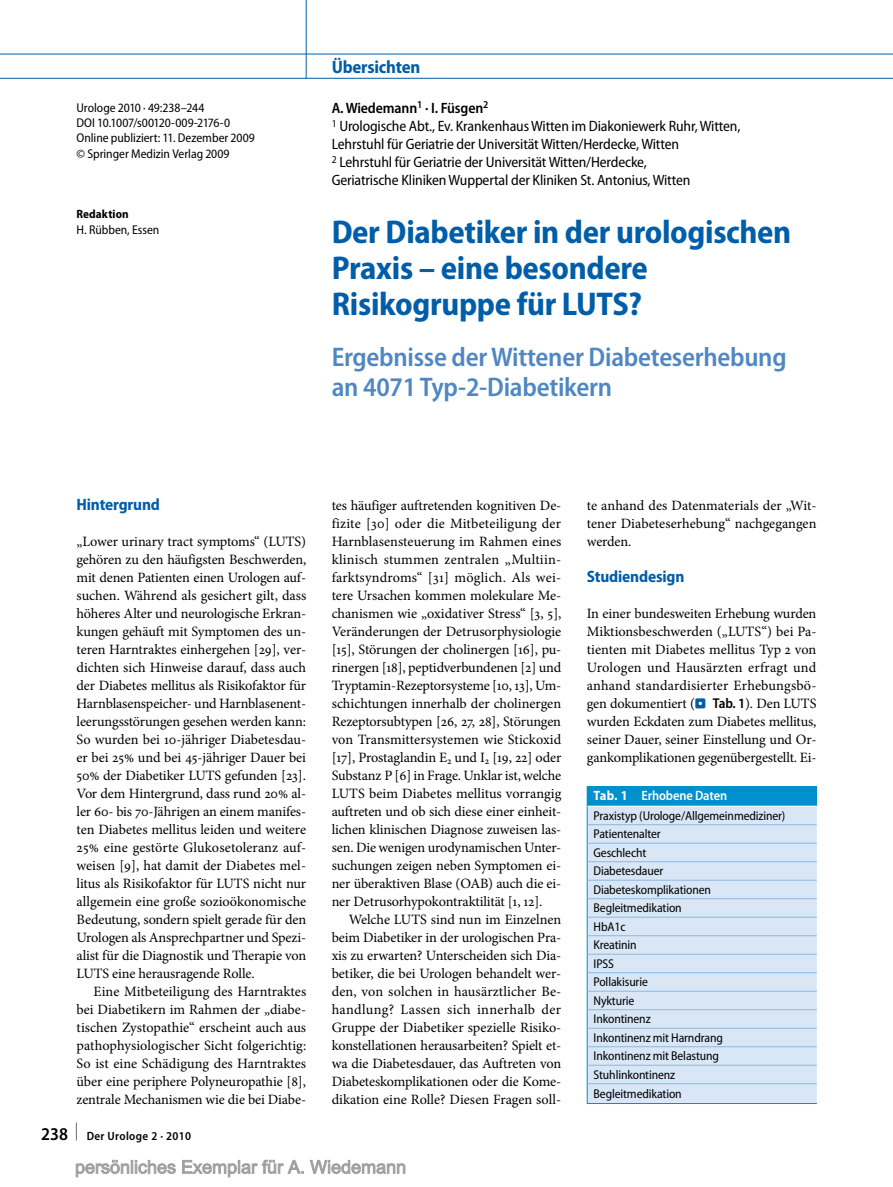
<style>
.page{position:relative;width:893px;height:1187px;background:#fff}
.page>*{position:absolute;margin:0;border:0;box-sizing:border-box;transform-origin:0 0}
.t1{font:700 semi-condensed 33px/36px "Myriad Pro";letter-spacing:-.01em;color:#005da8}
.t2{font:600 semi-condensed 27px/30px "Myriad Pro";letter-spacing:-.01em;color:#4f87c2}
.t3{font:700 semi-condensed 18px "Myriad Pro";letter-spacing:-.01em;color:#005da8}
.t4{font:700 semi-condensed 16.5px "Myriad Pro";letter-spacing:-.01em;color:#005da8}
.t5{font:semi-condensed 15px/18px "Myriad Pro";letter-spacing:-.01em;color:#000}
.t6{font:14.25px/18px "Minion Pro";letter-spacing:-.01em;color:#000;text-align:justify}
.t7{font:600 semi-condensed 13.5px "Myriad Pro";letter-spacing:-.01em;color:#fff}
.t8{font:semi-condensed 12.75px/18.5px "Myriad Pro";letter-spacing:-.01em;color:#000}
.t9{font:600 semi-condensed 12px "Myriad Pro";letter-spacing:.03em;color:#000}
.t10{font:700 semi-condensed 12px "Myriad Pro";letter-spacing:.005em;color:#000}
.s1{font-weight:600}
.s2{font-size:18px}
.s3{font-family:"S Buttons";font-size:13.5px;color:#005da8}
.s4{font-family:"Myriad Pro";font-weight:600;font-stretch:semi-condensed}
.s5{font-weight:700}
</style>
<div class="page">
<div style="left:587px;top:786px;width:230px;height:20px;background:#0090cc"></div>
<div style="left:588px;top:806px;width:229px;height:296px;background:#d8e6f5"></div>
<hr style="left:588px;top:805px;width:229px;height:1px;background:#fff">
<hr style="left:588px;top:824px;width:229px;height:1px;background:#8cbae1">
<hr style="left:588px;top:842px;width:229px;height:1px;background:#8cbae1">
<hr style="left:588px;top:861px;width:229px;height:1px;background:#8cbae1">
<hr style="left:588px;top:879px;width:229px;height:1px;background:#8cbae1">
<hr style="left:588px;top:898px;width:229px;height:1px;background:#8cbae1">
<hr style="left:588px;top:916px;width:229px;height:1px;background:#8cbae1">
<hr style="left:588px;top:935px;width:229px;height:1px;background:#8cbae1">
<hr style="left:588px;top:953px;width:229px;height:1px;background:#8cbae1">
<hr style="left:588px;top:972px;width:229px;height:1px;background:#8cbae1">
<hr style="left:588px;top:990px;width:229px;height:1px;background:#8cbae1">
<hr style="left:588px;top:1009px;width:229px;height:1px;background:#8cbae1">
<hr style="left:588px;top:1027px;width:229px;height:1px;background:#8cbae1">
<hr style="left:588px;top:1046px;width:229px;height:1px;background:#8cbae1">
<hr style="left:588px;top:1064px;width:229px;height:1px;background:#8cbae1">
<svg style="left:587px;top:805px;width:1px;height:297px"></svg>
<hr style="left:588px;top:1083px;width:229px;height:1px;background:#8cbae1">
<hr style="left:587px;top:1102px;width:230px;height:1px;background:#0090cc">
<hr style="left:0;top:54px;width:893px;height:1px;background:#005da8">
<hr style="left:0;top:78px;width:893px;height:1px;background:#005da8">
<hr style="left:306px;top:0;width:1px;height:79px;background:#005da8">
<svg style="left:75px;top:1159px;width:331px;height:18px"></svg>
<p class="t3" style="left:332px;top:57px;width:90px">Übersichten</p>
<p class="t8" style="left:77px;top:100px;width:180px;line-height:15.3px">Urologe 2010 · 49:238–244<br>DOI 10.1007/s00120-009-2176-0<br>Online publiziert: 11. Dezember 2009 © Springer Medizin Verlag 2009</p>
<p class="t5" style="left:332px;top:100px;width:410px"><span class="s1">A. Wiedemann</span><sup>1</sup> <span class="s1">· I. Füsgen</span><sup>2<br></sup><sup>1</sup> Urologische Abt., Ev. Krankenhaus Witten im Diakoniewerk Ruhr, Witten, Lehrstuhl für Geriatrie der Universität Witten/Herdecke, Witten<br><sup>2</sup> Lehrstuhl für Geriatrie der Universität Witten/Herdecke,<br>Geriatrische Kliniken Wuppertal der Kliniken St. Antonius, Witten</p>
<h1 class="t1" style="left:332px;top:214px;width:461px">Der Diabetiker in der urologischen<br>Praxis – eine besondere<br>Risikogruppe für LUTS?</h1>
<h2 class="t2" style="left:332px;top:342px;width:456px">Ergebnisse der Wittener Diabeteserhebung an 4071 Typ-2-Diabetikern</h2>
<p class="t10" style="left:77px;top:207px;width:54px">Redaktion</p>
<p class="t8" style="left:77px;top:220px;width:84px">H. Rübben, Essen</p>
<p class="t4" style="left:77px;top:495px;width:85px">Hintergrund</p>
<p class="t6" style="left:77px;top:532px;width:231px">„Lower urinary tract symptoms“ (LUTS) gehören zu den häufigsten Beschwerden, mit denen Patienten einen Urologen auf&shy;suchen. Während als gesichert gilt, dass höheres Alter und neurologische Erkran&shy;kungen gehäuft mit Symptomen des un&shy;teren Harntraktes einhergehen [29], ver&shy;dichten sich Hinweise darauf, dass auch der Diabetes mellitus als Risikofaktor für Harnblasenspeicher- und Harnblasenent&shy;leerungsstörungen gesehen werden kann:<br>So wurden bei 10-jähriger Diabetesdau&shy;er bei 25% und bei 45-jähriger Dauer bei 50% der Diabetiker LUTS gefunden [23].<br>Vor dem Hintergrund, dass rund 20% al&shy;ler 60- bis 70-Jährigen an einem manifes&shy;ten Diabetes mellitus leiden und weitere 25% eine gestörte Glukosetoleranz auf&shy;weisen [9], hat damit der Diabetes mel&shy;litus als Risikofaktor für LUTS nicht nur allgemein eine große sozioökonomische Bedeutung, sondern spielt gerade für den Urologen als Ansprechpartner und Spezi&shy;alist für die Diagnostik und Therapie von LUTS eine herausragende Rolle.</p>
<p class="t6" style="left:77px;top:982px;width:231px;text-indent:17px">Eine Mitbeteiligung des Harntraktes bei Diabetikern im Rahmen der „diabe&shy;tischen Zystopathie“ erscheint auch aus pathophysiologischer Sicht folgerichtig:<br>So ist eine Schädigung des Harntraktes über eine periphere Polyneuropathie [8], zentrale Mechanismen wie die bei Diabe-</p>
<p class="t9" style="left:41px;top:1129px;width:151px"><span class="s2">238 </span><sup>|</sup> Der Urologe 2 · 2010</p>
<p class="t6" style="left:332px;top:496px;width:231px">tes häufiger auftretenden kognitiven De&shy;fizite [30] oder die Mitbeteiligung der Harnblasensteuerung im Rahmen eines klinisch stummen zentralen „Multiin&shy;farktsyndroms“ [31] möglich. Als wei&shy;tere Ursachen kommen molekulare Me&shy;chanismen wie „oxidativer Stress“ [3, 5], Veränderungen der Detrusorphysiologie [15], Störungen der cholinergen [16], pu&shy;rinergen [18], peptidverbundenen [2] und Tryptamin-Rezeptorsysteme [10, 13], Um&shy;schichtungen innerhalb der cholinergen Rezeptorsubtypen [26, 27, 28], Störungen von Transmittersystemen wie Stickoxid [17], Prostaglandin E<sub>2</sub> und I<sub>2</sub> [19, 22] oder Substanz P [6] in Frage. Unklar ist, welche LUTS beim Diabetes mellitus vorrangig auftreten und ob sich diese einer einheit&shy;lichen klinischen Diagnose zuweisen las&shy;sen. Die wenigen urodynamischen Unter&shy;suchungen zeigen neben Symptomen ei&shy;ner überaktiven Blase (OAB) auch die ei&shy;ner Detrusorhypokontraktilität [1, 12].</p>
<p class="t6" style="left:332px;top:910px;width:231px;text-indent:17px">Welche LUTS sind nun im Einzelnen beim Diabetiker in der urologischen Pra&shy;xis zu erwarten? Unterscheiden sich Dia&shy;betiker, die bei Urologen behandelt wer&shy;den, von solchen in hausärztlicher Be&shy;handlung? Lassen sich innerhalb der Gruppe der Diabetiker spezielle Risiko&shy;konstellationen herausarbeiten? Spielt et&shy;wa die Diabetesdauer, das Auftreten von Diabeteskomplikationen oder die Kome&shy;dikation eine Rolle? Diesen Fragen soll-</p>
<p class="t6" style="left:587px;top:496px;width:231px">te anhand des Datenmaterials der „Wit&shy;tener Diabeteserhebung“ nachgegangen werden.</p>
<p class="t4" style="left:587px;top:567px;width:99px">Studiendesign</p>
<p class="t6" style="left:587px;top:604px;width:231px">In einer bundesweiten Erhebung wurden Miktionsbeschwerden („LUTS“) bei Pa&shy;tienten mit Diabetes mellitus Typ 2 von Urologen und Hausärzten erfragt und anhand standardisierter Erhebungsbö&shy;gen dokumentiert (<span class="s3">.</span> <span class="s4">Tab. 1</span>). Den LUTS wurden Eckdaten zum Diabetes mellitus, seiner Dauer, seiner Einstellung und Or&shy;gankomplikationen gegenübergestellt. Ei-</p>
<p class="t7" style="left:594px;top:787px;width:135px"><span class="s5">Tab. 1</span> Erhobene Daten</p>
<p class="t8" style="left:594px;top:806px;width:193px">Praxistyp (Urologe/Allgemeinmediziner)<br>Patientenalter<br>Geschlecht<br>Diabetesdauer<br>Diabeteskomplikationen<br>Begleitmedikation<br>HbA1c<br>Kreatinin<br>IPSS<br>Pollakisurie<br>Nykturie<br>Inkontinenz<br>Inkontinenz mit Harndrang<br>Inkontinenz mit Belastung<br>Stuhlinkontinenz</p>
<p class="t8" style="left:594px;top:1085px;width:90px">Begleitmedikation</p>
</div>
